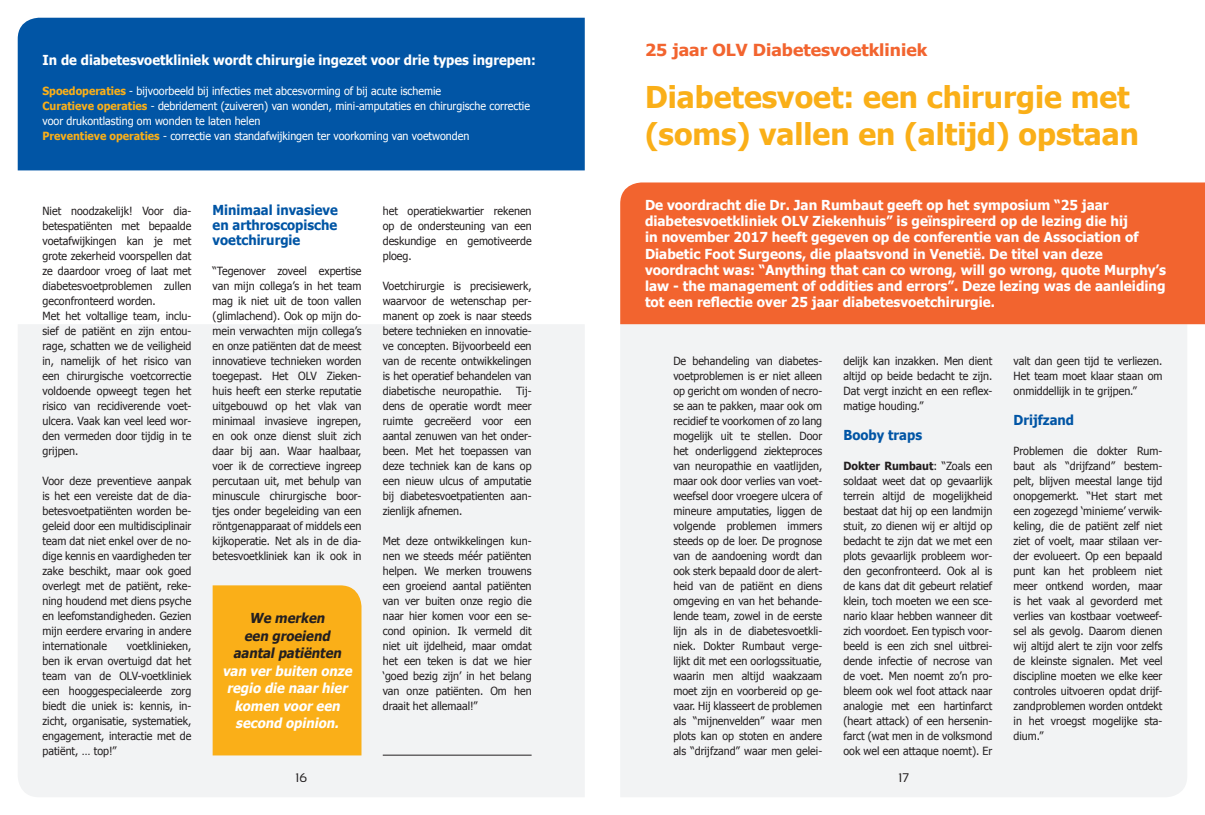
<style>
.page{position:relative;width:1205px;height:815px;background:#fff}
.page>*{position:absolute;margin:0;border:0;box-sizing:border-box;transform-origin:0 0}
.t1{font:700 30px/37.5px "Tahoma";color:#faaf18}
.t2{font:700 16.62px "Tahoma";color:#f2642f;scale:1.05 1}
.t3{font:700 13.75px/16.2px "Tahoma";color:#fff}
.t4{font:700 13.75px/15px "Tahoma";color:#0155a5;text-align:justify;scale:.95 1}
.t5{font:700 13.75px "Tahoma";color:#fff;scale:.95 1}
.t6{font:italic 700 13.75px/17.5px "Tahoma";color:#fff;text-align:center;scale:.95 1}
.t7{font:italic 700 13.75px/17.5px "Tahoma";color:#231f20;text-align:center;scale:.95 1}
.t8{font:12.5px "Sansation";color:#231f20}
.t9{font:11.25px/15px "Tahoma";color:#231f20;text-align:justify;scale:.95 1}
.t10{font:11.25px/15px "Tahoma";color:#fff;scale:.95 1}
.s1{font-weight:700;color:#faaf18}
.s2{font-weight:700}
</style>
<div class="page">
<div style="left:620px;top:324px;width:567px;height:473px;background:#f2f3f4"></div>
<div style="left:18px;top:324px;width:567px;height:473px;background:#f2f3f4"></div>
<div style="left:18px;top:18px;width:567px;height:152px;background:#0155a5"></div>
<div style="left:213px;top:585px;width:148px;height:170px;background:#faaf18"></div>
<div style="left:620px;top:182px;width:585px;height:142px;background:#f2642f"></div>
<hr style="left:383px;top:755px;width:148px;height:1px;background:#231f20">
<p class="t5" style="left:43px;top:51px;width:521px">In de diabetesvoetkliniek wordt chirurgie ingezet voor drie types ingrepen:</p>
<p class="t10" style="left:43px;top:83px;width:515px"><span class="s1">Spoedoperaties</span> - bijvoorbeeld bij infecties met abcesvorming of bij acute ischemie<br><span class="s1">Curatieve operaties</span> - debridement (zuiveren) van wonden, mini-amputaties en chirurgische correctie voor drukontlasting om wonden te laten helen<br><span class="s1">Preventieve operaties</span> - correctie van standafwijkingen ter voorkoming van voetwonden</p>
<p class="t9" style="left:43px;top:203px;width:158px;text-align:left">Niet noodzakelijk! Voor dia&shy;betespatiënten met bepaalde voetafwijkingen kan je met grote zekerheid voorspellen dat ze daardoor vroeg of laat met diabetesvoetproblemen zullen geconfronteerd worden.<br>Met het voltallige team, inclu&shy;sief de patiënt en zijn entou&shy;rage, schatten we de veiligheid in, namelijk of het risico van een chirurgische voetcorrectie voldoende opweegt tegen het risico van recidiverende voet&shy;ulcera. Vaak kan veel leed wor&shy;den vermeden door tijdig in te grijpen.</p>
<p class="t9" style="left:43px;top:473px;width:158px">Voor deze preventieve aanpak is het een vereiste dat de dia&shy;betesvoetpatiënten worden be&shy;geleid door een multidisciplinair team dat niet enkel over de no&shy;dige kennis en vaardigheden ter zake beschikt, maar ook goed overlegt met de patiënt, reke&shy;ning houdend met diens psyche en leefomstandigheden. Gezien mijn eerdere ervaring in andere internationale</p>
<p class="t9" style="left:43px;top:638px;width:158px;text-indent:84px">voetklinieken, ben ik ervan overtuigd dat het team van de OLV-voetkliniek een hooggespecialeerde zorg biedt die uniek is: kennis, in&shy;zicht, organisatie, systematiek, engagement, interactie met de patiënt, … top!”</p>
<p class="t4" style="left:213px;top:202px;width:133px">Minimaal invasieve en arthroscopische voetchirurgie</p>
<p class="t9" style="left:213px;top:263px;width:158px">“Tegenover zoveel expertise van mijn collega’s in het team mag ik niet uit de toon vallen (glimlachend). Ook op mijn do&shy;mein verwachten mijn collega’s en onze patiënten dat de meest innovatieve technieken worden toegepast. Het OLV Zieken&shy;huis heeft een sterke reputatie uitgebouwd op het vlak van minimaal invasieve ingrepen, en ook onze dienst sluit zich daar bij aan. Waar haalbaar, voer ik de correctieve ingreep percutaan uit, met behulp van minuscule chirurgische boor&shy;tjes onder begeleiding van een röntgenapparaat of middels een kijkoperatie. Net als in de dia&shy;betesvoetkliniek kan ik ook in</p>
<p class="t7" style="left:233px;top:609px;width:119px">We merken<br>een groeiend aantalpatiënten</p>
<p class="t6" style="left:222px;top:661px;width:141px">van verbuiten onze regio die naarhier komen vooreen second opinion.</p>
<p class="t9" style="left:383px;top:203px;width:158px">het operatiekwartier rekenen op de ondersteuning van een deskundige en gemotiveerde ploeg.</p>
<p class="t9" style="left:383px;top:278px;width:158px">Voetchirurgie is precisiewerk, waarvoor de wetenschap per&shy;manent op zoek is naar steeds betere technieken en innovatie&shy;ve concepten. Bijvoorbeeld een van de recente ontwikkelingen is het operatief behandelen van diabetische neuropathie. Tij&shy;dens de operatie wordt meer ruimte gecreëerd voor een aantal zenuwen van het onder&shy;been. Met het toepassen van deze techniek kan de kans op een nieuw ulcus of amputatie bij diabetesvoetpatienten aan&shy;zienlijk afnemen.</p>
<p class="t9" style="left:383px;top:533px;width:158px">Met deze ontwikkelingen kun&shy;nen we steeds méér patiënten helpen. We merken trouwens een groeiend aantal patiënten van ver buiten onze regio die naar hier komen voor een se&shy;cond opinion. Ik vermeld dit niet uit ijdelheid, maar omdat het een teken is dat we hier ‘goed bezig zijn’ in het belang van onze patiënten. Om hen draait het allemaal!”</p>
<h2 class="t2" style="left:645px;top:38px;width:270px">25 jaar OLV Diabetesvoetkliniek</h2>
<h1 class="t1" style="left:645px;top:76px;width:495px">Diabetesvoet: een chirurgie met (soms) vallen en (altijd) opstaan</h1>
<p class="t3" style="left:645px;top:196px;width:522px">De voordracht die Dr. Jan Rumbaut geeft op het symposium “25 jaar diabetesvoetkliniek OLV Ziekenhuis” is geïnspireerd op de lezing die hij<br>in november 2017 heeft gegeven op de conferentie van de Association of Diabetic Foot Surgeons, die plaatsvond in Venetië. De titel van deze voordracht was: “Anything that can co wrong, will go wrong, quote Murphy’s law - the management of oddities and errors”. Deze lezing was de aanleiding tot een reflectie over 25 jaar diabetesvoetchirurgie.</p>
<p class="t9" style="left:673px;top:353px;width:158px">De behandeling van diabetes&shy;voetproblemen is er niet alleen op gericht om wonden of necro&shy;se aan te pakken, maar ook om recidief te voorkomen of zo lang mogelijk uit te stellen. Door het onderliggend ziekteproces van neuropathie en vaatlijden, maar ook door verlies van voet&shy;weefsel door vroegere ulcera of mineure amputaties, liggen de volgende problemen immers steeds op de loer. De prognose van de aandoening wordt dan ook sterk bepaald door de alert&shy;heid van de patiënt en diens omgeving en van het behande&shy;lende team, zowel in de eerste lijn als in de diabetesvoetkli&shy;niek. Dokter Rumbaut verge&shy;lijkt dit met een oorlogssituatie, waarin men altijd waakzaam moet zijn en voorbereid op ge&shy;vaar. Hij klasseert de problemen als “mijnenvelden” waar men plots kan op stoten en andere als “drijfzand” waar men gelei-</p>
<p class="t9" style="left:843px;top:353px;width:158px">delijk kan inzakken. Men dient altijd op beide bedacht te zijn.<br>Dat vergt inzicht en een reflex&shy;matige houding.”</p>
<p class="t4" style="left:843px;top:427px;width:84px">Booby traps</p>
<p class="t9" style="left:843px;top:458px;width:158px"><span class="s2">Dokter Rumbaut</span>: “Zoals een soldaat weet dat op gevaarlijk terrein altijd de mogelijkheid bestaat dat hij op een landmijn stuit, zo dienen wij er altijd op bedacht te zijn dat we met een plots gevaarlijk probleem wor&shy;den geconfronteerd. Ook al is de kans dat dit gebeurt relatief klein, toch moeten we een sce&shy;nario klaar hebben wanneer dit zich voordoet. Een typisch voor&shy;beeld is een zich snel uitbrei&shy;dende infectie of necrose van de voet. Men noemt zo’n pro&shy;bleem ook wel foot attack naar analogie met een hartinfarct (heart attack) of een hersenin&shy;farct (wat men in de volksmond ook wel een attaque noemt). Er</p>
<p class="t9" style="left:1013px;top:353px;width:158px">valt dan geen tijd te verliezen.<br>Het team moet klaar staan om onmiddellijk in te grijpen.”</p>
<p class="t4" style="left:1013px;top:412px;width:65px">Drijfzand</p>
<p class="t9" style="left:1013px;top:443px;width:158px">Problemen die dokter Rum&shy;baut als “drijfzand” bestem&shy;pelt, blijven meestal lange tijd onopgemerkt. “Het start met een zogezegd ‘minieme’ verwik&shy;keling, die de patiënt zelf niet ziet of voelt, maar stilaan ver&shy;der evolueert. Op een bepaald punt kan het probleem niet meer ontkend worden, maar is het vaak al gevorderd met verlies van kostbaar voetweef&shy;sel als gevolg. Daarom dienen wij altijd alert te zijn voor zelfs de kleinste signalen. Met veel discipline moeten we elke keer controles uitvoeren opdat drijf&shy;zandproblemen worden ontdekt in het vroegst mogelijke sta&shy;dium.”</p>
<p class="t8" style="left:295px;top:770px;width:13px">16</p>
<p class="t8" style="left:898px;top:770px;width:12px">17</p>
</div>
